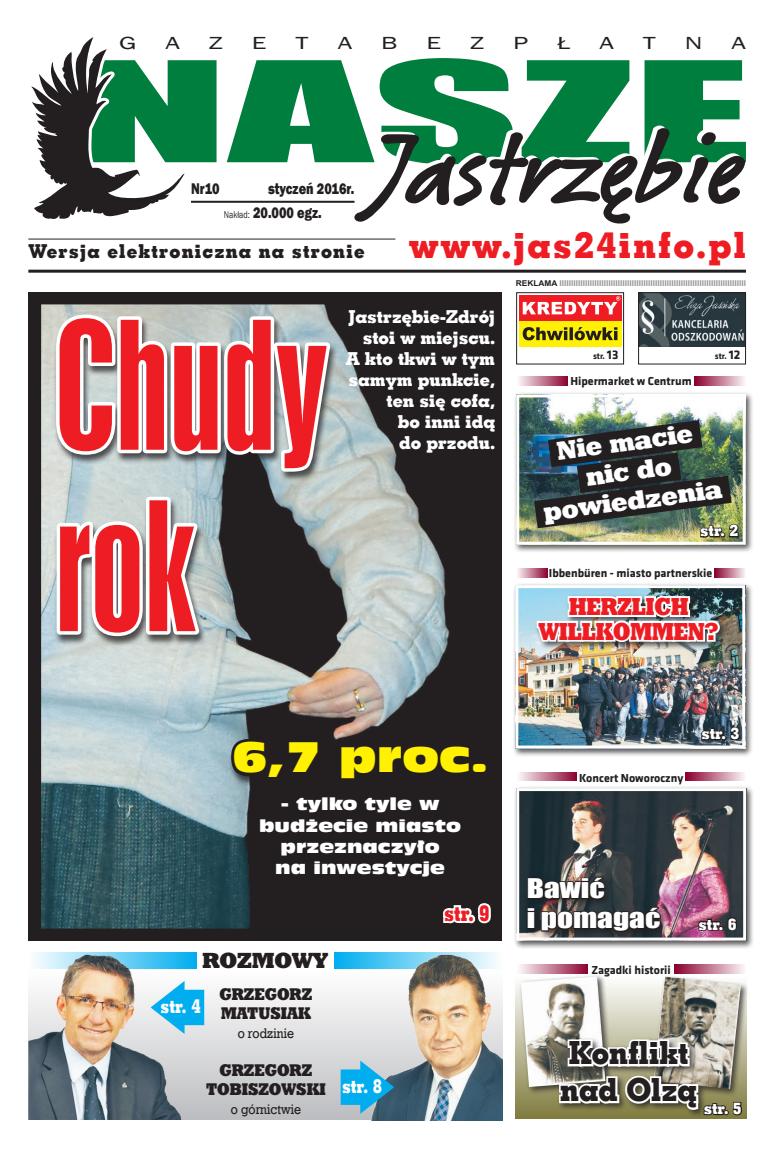
<style>
.page{position:relative;width:780px;height:1154px;background:#fff}
.page>*{position:absolute;margin:0;border:0;box-sizing:border-box;transform-origin:0 0}
.t1{font:167.2px "Swis 924 EU";color:#ee1d23}
.t2{font:166.1px "Swis 924 EU";color:#ee1d23}
.t3{font:39.7px "Incised 901 Ct EU";color:#fff101;scale:1.22 1}
.t4{font:32px/36.8px "Geo Slab 703 X Bd EU";color:#231f20;scale:.95 1}
.t5{font:26.2px/29.4px "Geo Slab 712 X Bd EU";color:#fff;text-align:center;scale:.96 1}
.t6{font:24.9px/30px "Impact";color:#fff;scale:1.26 1}
.t7{font:24.7px/24.7px "Geo Slab 712 X Bd EU";color:#ee1d23;scale:.87 1}
.t8{font:22px "Geo Slab 712 X Bd EU";color:#231f20}
.t9{font:22px "Geo Slab 703 X Bd EU";color:#ee1d23;scale:.87 1}
.t10{font:19.4px "Geo Slab 703 X Bd EU";color:#fff;scale:.87 1}
.t11{font:19.2px "Geo Slab 703 X Bd EU";letter-spacing:.06em;color:#231f20}
.t12{font:18px "Franklin Gothic";color:#231f20;scale:1.5 1}
.t13{font:17.9px/21.1px "Geo Slab 703 X Bd EU";color:#fff;text-align:right}
.t14{font:17px/19px "Geo Slab 712 X Bd EU";color:#231f20;scale:.92 1}
.t15{font:16.2px/21.5px "Incised 901 Ct EU";color:#fff;text-align:center;scale:1.22 1}
.t16{font:800 16px/24px "Franklin Gothic";color:#231f20;scale:.8 1}
.t17{font:16px "Geo Slab 703 X Bd EU";color:#fff}
.t18{font:14px "Geo Slab 712 Md EU";color:#231f20;scale:.92 1}
.t19{font:700 12px "Klavika";color:#231f20}
.t20{font:700 9px "Klavika";color:#231f20}
.t21{font:700 8px "Arial";color:#939598;scale:1.05 1}
.s1{font-weight:400;font-size:10px}
.s2{font-size:36.3px;color:#ee1d23}
.s3{color:#231f20}
.s4{font-size:13px}
</style>
<div class="page">
<div style="left:515px;top:976px;width:231px;height:143px;background:linear-gradient(to bottom,#fefefe,#807b3e)"></div>
<div style="left:28px;top:970px;width:474px;height:150px;background:linear-gradient(to bottom,#fefefe,#bcbdc0)"></div>
<svg style="left:334px;top:952px;width:27px;height:16px"></svg>
<div style="left:28px;top:952px;width:168px;height:16px;background:#0db1ef"></div>
<div style="left:28px;top:292px;width:474px;height:648px;background:#231f20"></div>
<svg style="left:31px;top:37px;width:185px;height:182px"></svg>
<svg style="left:227px;top:58px;width:519px;height:166px"></svg>
<hr style="left:191px;top:201px;width:163px;height:2px;background:#231f20">
<hr style="left:28px;top:238px;width:367px;height:1px;background:#231f20">
<hr style="left:28px;top:270px;width:718px;height:3px;background:#231f20">
<div style="left:516px;top:293px;width:108px;height:56px;background:linear-gradient(to right,#fff,#fff)"></div>
<div style="left:519px;top:321px;width:102px;height:25px;background:#fff101"></div>
<div style="left:519px;top:295px;width:102px;height:26px;background:#ee1d23"></div>
<svg style="left:522px;top:327px;width:95px;height:13px"></svg>
<svg style="left:522px;top:296px;width:98px;height:18px"></svg>
<div style="left:516px;top:292px;width:108px;height:72px;border:1px solid #231f20"></div>
<svg style="left:463px;top:903px;width:28px;height:21px"></svg>
<img style="left:640px;top:294px;width:104px;height:53px">
<div style="left:638px;top:292px;width:108px;height:72px;border:1px solid #231f20"></div>
<img style="left:41px;top:304px;width:422px;height:624px">
<div style="left:228px;top:739px;width:269px;height:149px;background:#231f20"></div>
<svg style="left:227px;top:736px;width:97px;height:48px"></svg>
<svg style="left:335px;top:734px;width:128px;height:6px"></svg>
<div style="left:53px;top:315px;width:285px;height:332px;background:#231f20;opacity:.75"></div>
<svg style="left:53px;top:311px;width:282px;height:328px"></svg>
<img style="left:361px;top:952px;width:141px;height:168px">
<img style="left:28px;top:952px;width:153px;height:168px">
<svg style="left:151px;top:981px;width:53px;height:53px"></svg>
<svg style="left:340px;top:1060px;width:54px;height:53px;background:#46abd3"></svg>
<svg style="left:519px;top:376px;width:48px;height:10px"></svg>
<svg style="left:694px;top:376px;width:51px;height:10px"></svg>
<svg style="left:518px;top:568px;width:29px;height:10px"></svg>
<svg style="left:714px;top:568px;width:31px;height:10px"></svg>
<svg style="left:519px;top:772px;width:57px;height:9px"></svg>
<svg style="left:685px;top:772px;width:59px;height:9px"></svg>
<svg style="left:519px;top:964px;width:69px;height:10px"></svg>
<svg style="left:674px;top:964px;width:70px;height:10px"></svg>
<div style="left:513px;top:392px;width:241px;height:161px;background:#231f20;opacity:.75"></div>
<img style="left:520px;top:398px;width:221px;height:5px">
<div style="left:516px;top:394px;width:229px;height:151px;border:3px solid #fff"></div>
<img style="left:513px;top:403px;width:241px;height:142px">
<div style="left:512px;top:582px;width:241px;height:175px;background:#231f20;opacity:.75"></div>
<img style="left:519px;top:589px;width:222px;height:155px">
<div style="left:515px;top:585px;width:230px;height:163px;border:3px solid #fff"></div>
<div style="left:534px;top:593px;width:193px;height:57px;background:#231f20;opacity:.75"></div>
<img style="left:535px;top:593px;width:187px;height:56px">
<div style="left:513px;top:785px;width:241px;height:164px;background:#231f20;opacity:.75"></div>
<img style="left:520px;top:792px;width:222px;height:144px">
<div style="left:516px;top:788px;width:230px;height:152px;border:3px solid #fff"></div>
<svg style="left:699px;top:725px;width:42px;height:17px"></svg>
<div style="left:524px;top:874px;width:144px;height:66px;background:#231f20;opacity:.75"></div>
<svg style="left:526px;top:875px;width:138px;height:58px;background:#333335"></svg>
<svg style="left:696px;top:915px;width:42px;height:17px"></svg>
<div style="left:518px;top:974px;width:95px;height:121px;background:#231f20;opacity:.75"></div>
<img style="left:521px;top:976px;width:84px;height:111px">
<div style="left:651px;top:974px;width:97px;height:123px;background:#231f20;opacity:.75"></div>
<img style="left:653px;top:976px;width:87px;height:61px">
<div style="left:556px;top:1036px;width:150px;height:82px;background:#231f20;opacity:.75"></div>
<svg style="left:557px;top:1037px;width:186px;height:80px"></svg>
<h3 class="t12" style="left:119px;top:32px;width:13px">G</h3>
<h3 class="t12" style="left:165px;top:32px;width:11px">A</h3>
<h3 class="t12" style="left:209px;top:32px;width:11px">Z</h3>
<h3 class="t12" style="left:252px;top:32px;width:11px">E</h3>
<h3 class="t12" style="left:295px;top:32px;width:10px">T</h3>
<h3 class="t12" style="left:337px;top:32px;width:11px">A</h3>
<h3 class="t12" style="left:381px;top:32px;width:12px">B</h3>
<h3 class="t12" style="left:426px;top:32px;width:11px">E</h3>
<h3 class="t12" style="left:470px;top:32px;width:11px">Z</h3>
<h3 class="t12" style="left:513px;top:32px;width:12px">P</h3>
<h3 class="t12" style="left:557px;top:32px;width:10px">Ł</h3>
<h3 class="t12" style="left:599px;top:32px;width:11px">A</h3>
<h3 class="t12" style="left:642px;top:32px;width:10px">T</h3>
<h3 class="t12" style="left:684px;top:32px;width:13px">N</h3>
<h3 class="t12" style="left:731px;top:32px;width:11px">A</h3>
<h3 class="t16" style="left:191px;top:177px;width:37px">Nr10</h3>
<h3 class="t16" style="left:224px;top:177px;width:165px;text-indent:44px">styczeń 2016r.<br><span class="s1">Nakład:</span> 20.000 egz.</h3>
<h3 class="t11" style="left:28px;top:239px;width:719px">Wersja elektroniczna na stronie <span class="s2">www.jas24info.pl</span></h3>
<h2 class="t2" style="left:55px;top:286px;width:274px">Chudy</h2>
<h1 class="t1" style="left:55px;top:466px;width:141px">rok</h1>
<h3 class="t13" style="left:346px;top:306px;width:151px">Jastrzębie-Zdrój stoi w miejscu.<br>A kto tkwi w tym samym punkcie, ten się cofa,<br>bo inni idą<br>do przodu.</h3>
<p class="t21" style="left:515px;top:278px;width:221px"><span class="s3">REKLAMA</span> IIIIIIIIIIIIIIIIIIIIIIIIIIIIIIIIIIIIIIIIIIIIIIIIIIIIIIIIIIIIIIIIIIIIIIIIIIIIIIII</p>
<p class="t20" style="left:593px;top:351px;width:27px">str. <span class="s4">13</span></p>
<h3 class="t19" style="left:570px;top:375px;width:123px">Hipermarket w Centrum</h3>
<p class="t20" style="left:714px;top:351px;width:27px">str. <span class="s4">12</span></p>
<h3 class="t5" style="left:533px;top:440px;width:189px;rotate:-8deg">NIE MACIE<br>NIC DO<br>POWIEDZENIA</h3>
<h3 class="t17" style="left:700px;top:520px;width:40px">str. 2</h3>
<h3 class="t19" style="left:549px;top:567px;width:165px">Ibbenbüren - miasto partnerskie</h3>
<h3 class="t7" style="left:538px;top:594px;width:173px;text-indent:30px">HERZLICH<br>WILLKOMM</h3>
<h3 class="t7" style="left:673px;top:619px;width:53px">EN?</h3>
<h3 class="t3" style="left:232px;top:733px;width:211px">6,7 proc.</h3>
<h3 class="t15" style="left:259px;top:793px;width:167px">- tylko tyle w budżecie miasto przeznaczyło<br>na inwestycje</h3>
<h3 class="t8" style="left:202px;top:946px;width:127px">ROZMOWY</h3>
<h3 class="t14" style="left:219px;top:985px;width:101px">GRZEGORZ<br>MATUSIAK</h3>
<h3 class="t18" style="left:238px;top:1025px;width:63px">o rodzinie</h3>
<h3 class="t14" style="left:206px;top:1061px;width:110px;text-indent:14px">GRZEGORZ<br>TOBISZOWSKI</h3>
<h3 class="t18" style="left:231px;top:1101px;width:78px">o górnictwie</h3>
<h3 class="t10" style="left:160px;top:994px;width:48px">str. 4</h3>
<h3 class="t10" style="left:342px;top:1074px;width:48px">str. 8</h3>
<h3 class="t9" style="left:444px;top:899px;width:54px">str. 9</h3>
<h3 class="t19" style="left:579px;top:771px;width:106px">Koncert Noworoczny</h3>
<h3 class="t17" style="left:701px;top:723px;width:40px">str. 3</h3>
<h3 class="t6" style="left:526px;top:873px;width:108px">Bawić<br>i pomagać</h3>
<h3 class="t19" style="left:591px;top:963px;width:81px">Zagadki historii</h3>
<h3 class="t17" style="left:698px;top:914px;width:40px">str. 6</h3>
<h3 class="t4" style="left:560px;top:1034px;width:192px">Konflikt nad Olzą <sub>str.</sub> <sub>5</sub></h3>
</div>
